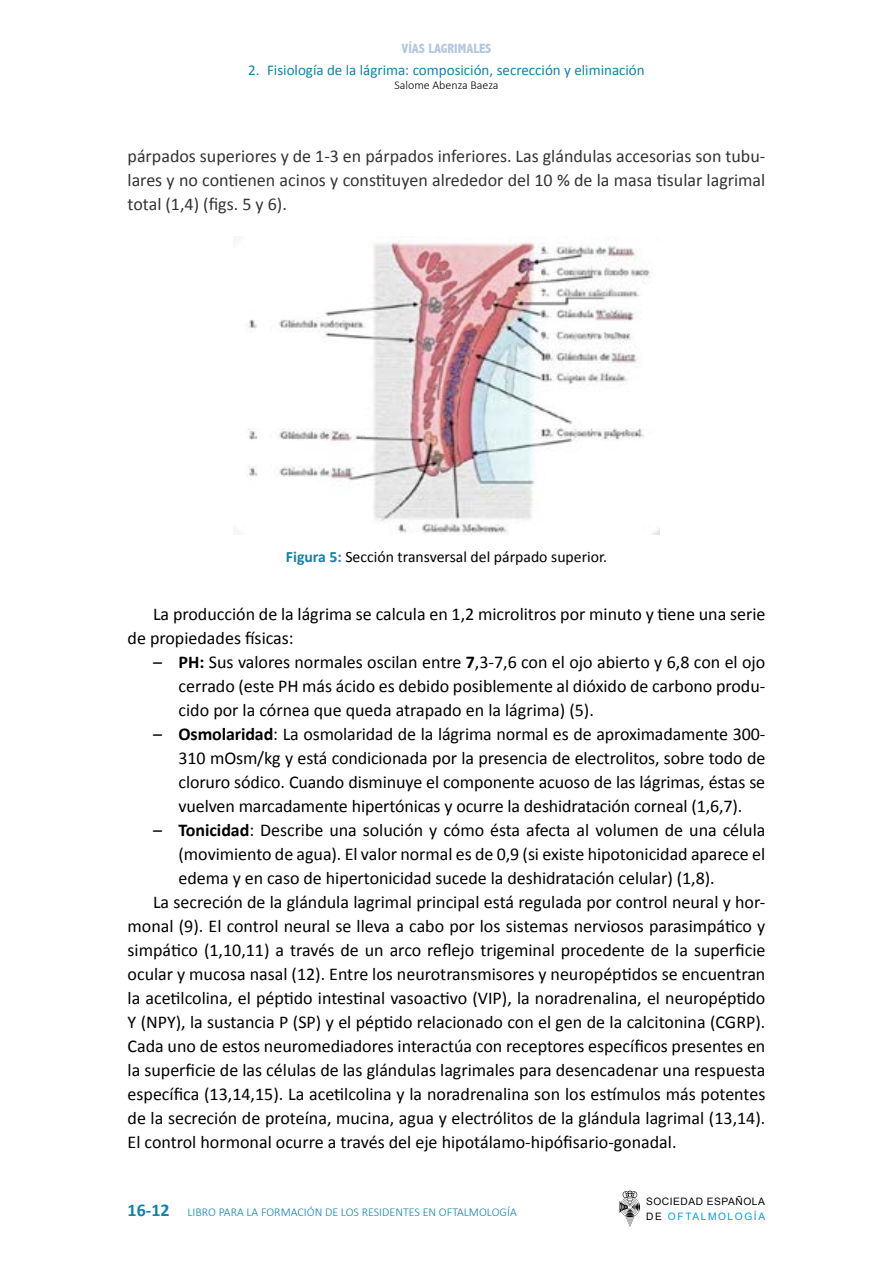
<style>
.page{position:relative;width:893px;height:1263px;background:#fff}
.page>*{position:absolute;margin:0;border:0;box-sizing:border-box;transform-origin:0 0}
.t1{font:18px/24px "Calibri";color:#000;text-align:justify}
.t2{font:18px/24px "Calibri";color:#333;text-align:justify}
.t3{font:15.75px "Calibri";color:#000}
.t4{font:15px "Calibri";color:#1182ad}
.t5{font:800 condensed 13.5px "Abadi";color:#b5c9de}
.t6{font:300 12px "Calibri";color:#1182ad}
.t7{font:300 12px "Calibri";color:#000}
.t8{font:10.2px/14.1px "Arial";letter-spacing:.05em;color:#000}
.s1{font-weight:700;color:#1182ad}
.s2{font-weight:700}
.s3{font-weight:700;font-size:18px}
.s4{color:#009fe3}
</style>
<div class="page">
<svg style="left:619px;top:1191px;width:21px;height:36px"></svg>
<img style="left:247px;top:236px;width:412px;height:298px">
<p class="t5" style="left:401px;top:40px;width:92px">VÍAS LAGRIMALES</p>
<p class="t4" style="left:248px;top:61px;width:398px">2. Fisiología de la lágrima: composición, secrección y eliminación</p>
<p class="t7" style="left:394px;top:78px;width:106px">Salome Abenza Baeza</p>
<p class="t2" style="left:128px;top:143px;width:639px">párpados superiores y de 1-3 en párpados inferiores. Las glándulas accesorias son tubu&shy;lares y no contienen acinos y constituyen alrededor del 10 % de la masa tisular lagrimal total (1,4) (figs. 5 y 6).</p>
<p class="t3" style="left:286px;top:547px;width:323px"><span class="s1">Figura 5:</span> Sección transversal del párpado superior.</p>
<p class="t1" style="left:128px;top:601px;width:639px;text-indent:26px">La producción de la lágrima se calcula en 1,2 microlitros por minuto y tiene una serie de propiedades físicas:</p>
<p class="t1" style="left:179px;top:649px;width:588px;text-indent:-26px">– <span class="s2">PH:</span> Sus valores normales oscilan entre <span class="s2">7</span>,3-7,6 con el ojo abierto y 6,8 con el ojo cerrado (este PH más ácido es debido posiblemente al dióxido de carbono produ&shy;cido por la córnea que queda atrapado en la lágrima) (5).</p>
<p class="t1" style="left:179px;top:721px;width:588px;text-indent:-26px">– <span class="s2">Osmolaridad</span>: La osmolaridad de la lágrima normal es de aproximadamente 300- 310 mOsm/kg y está condicionada por la presencia de electrolitos, sobre todo de cloruro sódico. Cuando disminuye el componente acuoso de las lágrimas, éstas se vuelven marcadamente hipertónicas y ocurre la deshidratación corneal (1,6,7).</p>
<p class="t1" style="left:153px;top:817px;width:614px">– <span class="s2">Tonicidad</span>: Describe una solución y cómo ésta afecta al volumen de una célula</p>
<p class="t1" style="left:179px;top:841px;width:588px">(movimiento de agua). El valor normal es de 0,9 (si existe hipotonicidad aparece el</p>
<p class="t1" style="left:179px;top:865px;width:538px">edema y en caso de hipertonicidad sucede la deshidratación celular) (1,8).</p>
<p class="t1" style="left:153px;top:889px;width:614px">La secreción de la glándula lagrimal principal está regulada por control neural y hor-</p>
<p class="t1" style="left:128px;top:913px;width:639px">monal (9). El control neural se lleva a cabo por los sistemas nerviosos parasimpático y</p>
<p class="t1" style="left:128px;top:937px;width:639px">simpático (1,10,11) a través de un arco reflejo trigeminal procedente de la superficie</p>
<p class="t1" style="left:128px;top:961px;width:639px">ocular y mucosa nasal (12). Entre los neurotransmisores y neuropéptidos se encuentran</p>
<p class="t1" style="left:128px;top:985px;width:639px">la acetilcolina, el péptido intestinal vasoactivo (VIP), la noradrenalina, el neuropéptido</p>
<p class="t1" style="left:128px;top:1009px;width:639px">Y (NPY), la sustancia P (SP) y el péptido relacionado con el gen de la calcitonina (CGRP).</p>
<p class="t1" style="left:128px;top:1033px;width:639px">Cada uno de estos neuromediadores interactúa con receptores específicos presentes en</p>
<p class="t1" style="left:128px;top:1057px;width:639px">la superficie de las células de las glándulas lagrimales para desencadenar una respuesta</p>
<p class="t1" style="left:128px;top:1081px;width:639px">específica (13,14,15). La acetilcolina y la noradrenalina son los estímulos más potentes</p>
<p class="t1" style="left:128px;top:1105px;width:639px">de la secreción de proteína, mucina, agua y electrólitos de la glándula lagrimal (13,14).</p>
<p class="t1" style="left:128px;top:1129px;width:550px">El control hormonal ocurre a través del eje hipotálamo-hipófisario-gonadal.</p>
<p class="t6" style="left:128px;top:1204px;width:391px"><span class="s3">16-12</span> LIBRO PARA LA FORMACIÓN DE LOS RESIDENTES EN OFTALMOLOGÍA</p>
<p class="t8" style="left:646px;top:1195px;width:120px">SOCIEDAD ESPAÑOLA<br>DE <span class="s4">OFTALMOLOGÍA</span></p>
</div>
